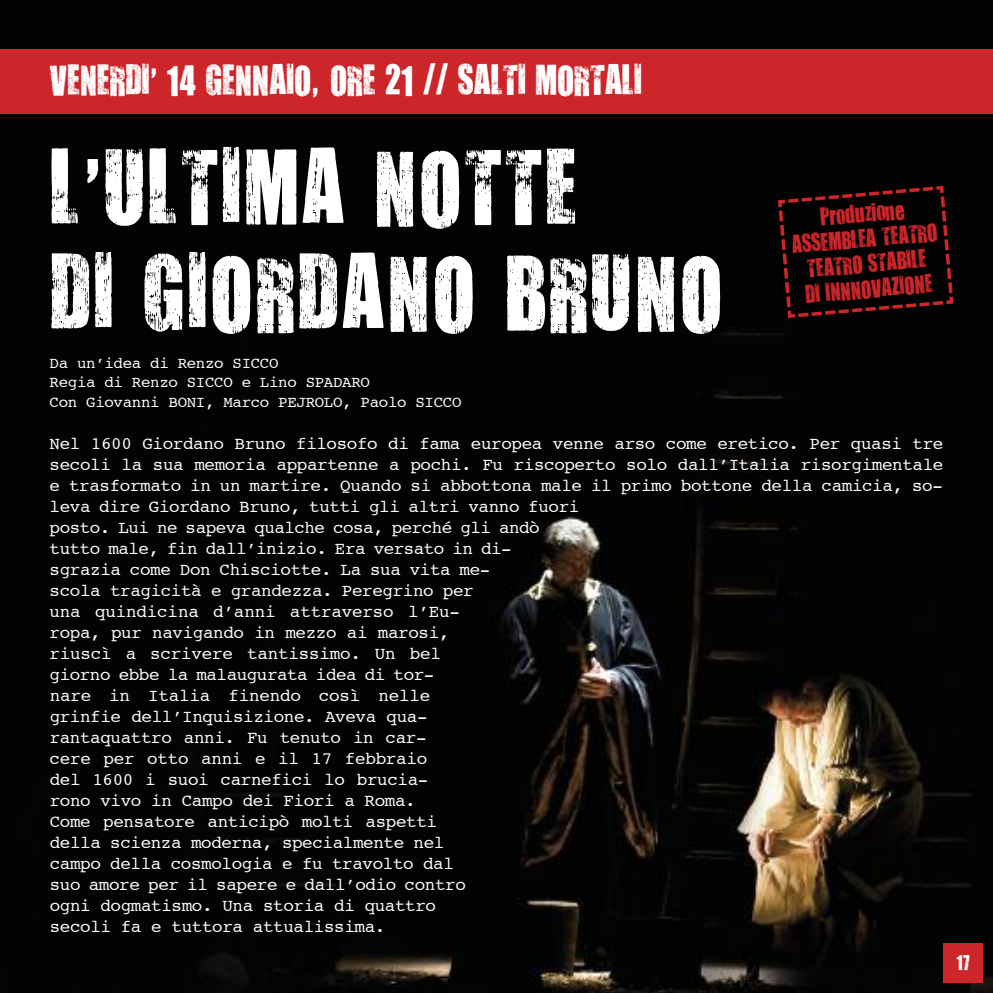
<style>
.page{position:relative;width:993px;height:993px;background:#fff}
.page>*{position:absolute;margin:0;border:0;box-sizing:border-box;transform-origin:0 0}
.t1{font:87.5px/105px "You Are Loved";letter-spacing:.025em;color:#fff}
.t2{font:35px "You Are Loved";letter-spacing:-.01em;color:#fff}
.t3{font:21px/25.2px "You Are Loved";color:#cc262b;text-align:center}
.t4{font:17.5px/21px "Courier";letter-spacing:-.02em;color:#fff}
.t5{font:17.5px "You Are Loved";color:#fff}
.t6{font:15.75px/19.6px "Courier";letter-spacing:-.02em;color:#fff}
</style>
<div class="page">
<img style="left:0;top:0;width:992px;height:992px">
<div style="left:0;top:50px;width:992px;height:64px;background:#cc262b"></div>
<svg style="left:775px;top:184px;width:180px;height:136px"></svg>
<div style="left:943px;top:943px;width:39px;height:39px;background:#cc262b"></div>
<h2 class="t2" style="left:50px;top:57px;width:594px">VENERDI’ 14 GENNAIO, ORE 21 // SALTI MORTALI</h2>
<h1 class="t1" style="left:50px;top:132px;width:674px">L’ULTIMA NOTTE<br>DI GIORDANO BRUNO</h1>
<p class="t3" style="left:788px;top:206px;width:148px;rotate:-5deg">PRODUZIONE<br>ASSEMBLEA TEATRO<br>TEATRO STABILE<br>DI INNNOVAZIONE</p>
<p class="t6" style="left:50px;top:354px;width:413px">Da un’idea di Renzo SICCO<br>Regia di Renzo SICCO e Lino SPADARO<br>Con Giovanni BONI, Marco PEJROLO, Paolo SICCO</p>
<p class="t4" style="left:50px;top:434px;width:894px">Nel 1600 Giordano Bruno filosofo di fama europea venne arso come eretico. Per quasi tre secoli la sua memoria appartenne a pochi. Fu riscoperto solo dall’Italia risorgimentale e trasformato in un martire. Quando si abbottona male il primo bottone della camicia, so&shy;leva dire Giordano Bruno, tutti gli altri vanno fuori<br>posto. Lui ne sapeva qualche cosa, perché gli andò<br>tutto male, fin dall’inizio. Era versato in di-<br>sgrazia come Don Chisciotte. La sua vita me-<br>scola tragicità e grandezza. Peregrino per<br>una quindicina d’anni attraverso l’Eu-<br>ropa, pur navigando in mezzo ai marosi,<br>riuscì a scrivere tantissimo. Un bel<br>giorno ebbe la malaugurata idea di tor-<br>nare in Italia finendo così nelle<br>grinfie dell’Inquisizione. Aveva qua-<br>rantaquattro anni. Fu tenuto in car-<br>cere per otto anni e il 17 febbraio<br>del 1600 i suoi carnefici lo brucia-<br>rono vivo in Campo dei Fiori a Roma.<br>Come pensatore anticipò molti aspetti<br>della scienza moderna, specialmente nel<br>campo della cosmologia e fu travolto dal<br>suo amore per il sapere e dall’odio contro<br>ogni dogmatismo. Una storia di quattro<br>secoli fa e tuttora attualissima.</p>
<p class="t5" style="left:956px;top:950px;width:15px">17</p>
</div>
